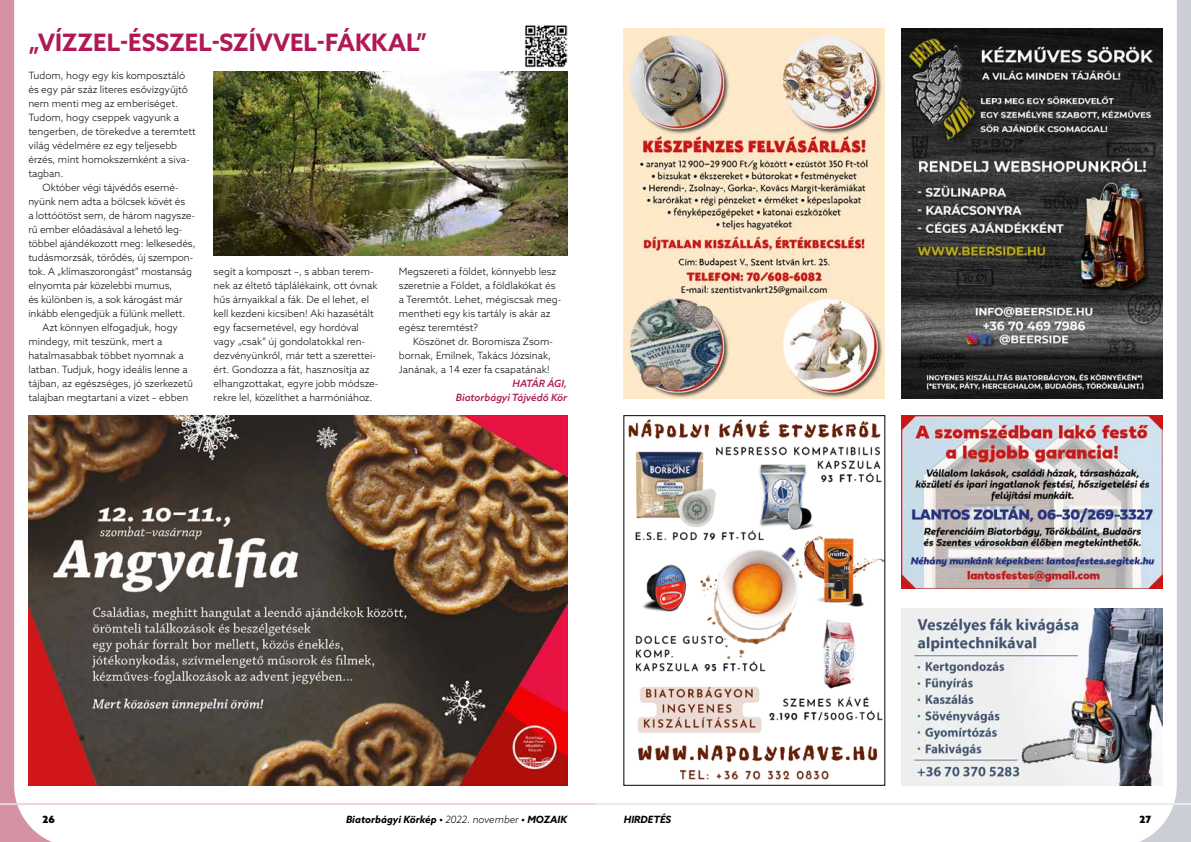
<style>
.page{position:relative;width:1191px;height:842px;background:#fff}
.page>*{position:absolute;margin:0;border:0;box-sizing:border-box;transform-origin:0 0}
.t1{font:700 24px "Azo Sans";color:#af1957}
.t2{font:300 10px/14px "Azo Sans";color:#000}
.t3{font:italic 700 10px "Azo Sans";color:#000}
.t4{font:italic 500 10px/14px "Azo Sans";color:#af1957;text-align:right}
.t5{font:900 10px "Azo Sans";color:#000}
.s1{font-weight:300}
</style>
<div class="page">
<svg style="left:1115px;top:0;width:76px;height:842px"></svg>
<hr style="left:595px;top:803px;width:596px;height:2px;background:#eaecef">
<img style="left:624px;top:28px;width:261px;height:370px">
<img style="left:901px;top:415px;width:261px;height:173px">
<img style="left:902px;top:609px;width:260px;height:176px">
<img style="left:628px;top:419px;width:255px;height:361px">
<svg style="left:0;top:0;width:76px;height:842px"></svg>
<hr style="left:0;top:803px;width:595px;height:2px;background:#edd4db">
<img style="left:28px;top:415px;width:539px;height:370px">
<img style="left:214px;top:72px;width:353px;height:183px">
<img style="left:525px;top:25px;width:42px;height:42px">
<img style="left:901px;top:28px;width:261px;height:370px">
<h1 class="t1" style="left:28px;top:26px;width:400px">„VÍZZEL-ÉSSZEL-SZÍVVEL-FÁKKAL”</h1>
<p class="t2" style="left:28px;top:68px;width:158px">Tudom, hogy egy kis komposztáló</p>
<p class="t2" style="left:28px;top:82px;width:161px">és egy pár száz literes esővízgyűjtő</p>
<p class="t2" style="left:28px;top:96px;width:151px">nem menti meg az emberiséget.</p>
<p class="t2" style="left:28px;top:110px;width:152px">Tudom, hogy cseppek vagyunk a</p>
<p class="t2" style="left:28px;top:124px;width:169px">tengerben, de törekedve a teremtett</p>
<p class="t2" style="left:28px;top:138px;width:150px">világ védelmére ez egy teljesebb</p>
<p class="t2" style="left:28px;top:152px;width:163px">érzés, mint homokszemként a siva-</p>
<p class="t2" style="left:28px;top:166px;width:37px">tagban.</p>
<p class="t2" style="left:43px;top:180px;width:138px">Október végi tájvédős esemé-</p>
<p class="t2" style="left:28px;top:194px;width:158px">nyünk nem adta a bölcsek kövét és</p>
<p class="t2" style="left:28px;top:208px;width:168px">a lottóötöst sem, de három nagysze-</p>
<p class="t2" style="left:28px;top:222px;width:156px">rű ember előadásával a lehető leg-</p>
<p class="t2" style="left:28px;top:236px;width:169px">többel ajándékozott meg: lelkesedés,</p>
<p class="t2" style="left:28px;top:250px;width:166px">tudásmorzsák, törődés, új szempon-</p>
<p class="t2" style="left:28px;top:264px;width:165px">tok. A „klímaszorongást” mostanság</p>
<p class="t2" style="left:28px;top:278px;width:146px">elnyomta pár közelebbi mumus,</p>
<p class="t2" style="left:28px;top:292px;width:156px">és különben is, a sok károgást már</p>
<p class="t2" style="left:28px;top:306px;width:159px">inkább elengedjük a fülünk mellett.</p>
<p class="t2" style="left:43px;top:320px;width:137px">Azt könnyen elfogadjuk, hogy</p>
<p class="t2" style="left:28px;top:334px;width:135px">mindegy, mit teszünk, mert a</p>
<p class="t2" style="left:28px;top:348px;width:157px">hatalmasabbak többet nyomnak a</p>
<p class="t2" style="left:28px;top:362px;width:161px">latban. Tudjuk, hogy ideális lenne a</p>
<p class="t2" style="left:28px;top:376px;width:166px">tájban, az egészséges, jó szerkezetű</p>
<p class="t2" style="left:28px;top:390px;width:161px">talajban megtartani a vizet – ebben</p>
<p class="t2" style="left:214px;top:264px;width:166px">segít a komposzt –, s abban terem&shy;nek az éltető táplálékaink, ott óvnak hűs árnyaikkal a fák. De el lehet, el kell kezdeni kicsiben! Aki hazasétált egy facsemetével, egy hordóval vagy „csak” új gondolatokkal ren&shy;dezvényünkről, már tett a szerettei&shy;ért. Gondozza a fát, hasznosítja az elhangzottakat, egyre jobb módsze&shy;rekre lel, közelíthet a harmóniához.</p>
<p class="t2" style="left:399px;top:264px;width:164px">Megszereti a földet, könnyebb lesz szeretnie a Földet, a földlakókat és a Teremtőt. Lehet, mégiscsak meg&shy;mentheti egy kis tartály is akár az egész teremtést?</p>
<p class="t2" style="left:399px;top:334px;width:156px;text-indent:14px">Köszönet dr. Boromisza Zsom&shy;bornak, Emilnek, Takács Józsinak,<br>Janának, a 14 ezer fa csapatának!</p>
<p class="t4" style="left:456px;top:376px;width:113px">HATÁR ÁGI,<br>Biatorbágyi Tájvédő Kör</p>
<p class="t5" style="left:43px;top:813px;width:14px">26</p>
<p class="t3" style="left:346px;top:813px;width:223px">Biatorbágyi Körkép • <span class="s1">2022. november</span> • MOZAIK</p>
<p class="t3" style="left:624px;top:813px;width:49px">HIRDETÉS</p>
<p class="t5" style="left:1139px;top:813px;width:13px">27</p>
</div>
